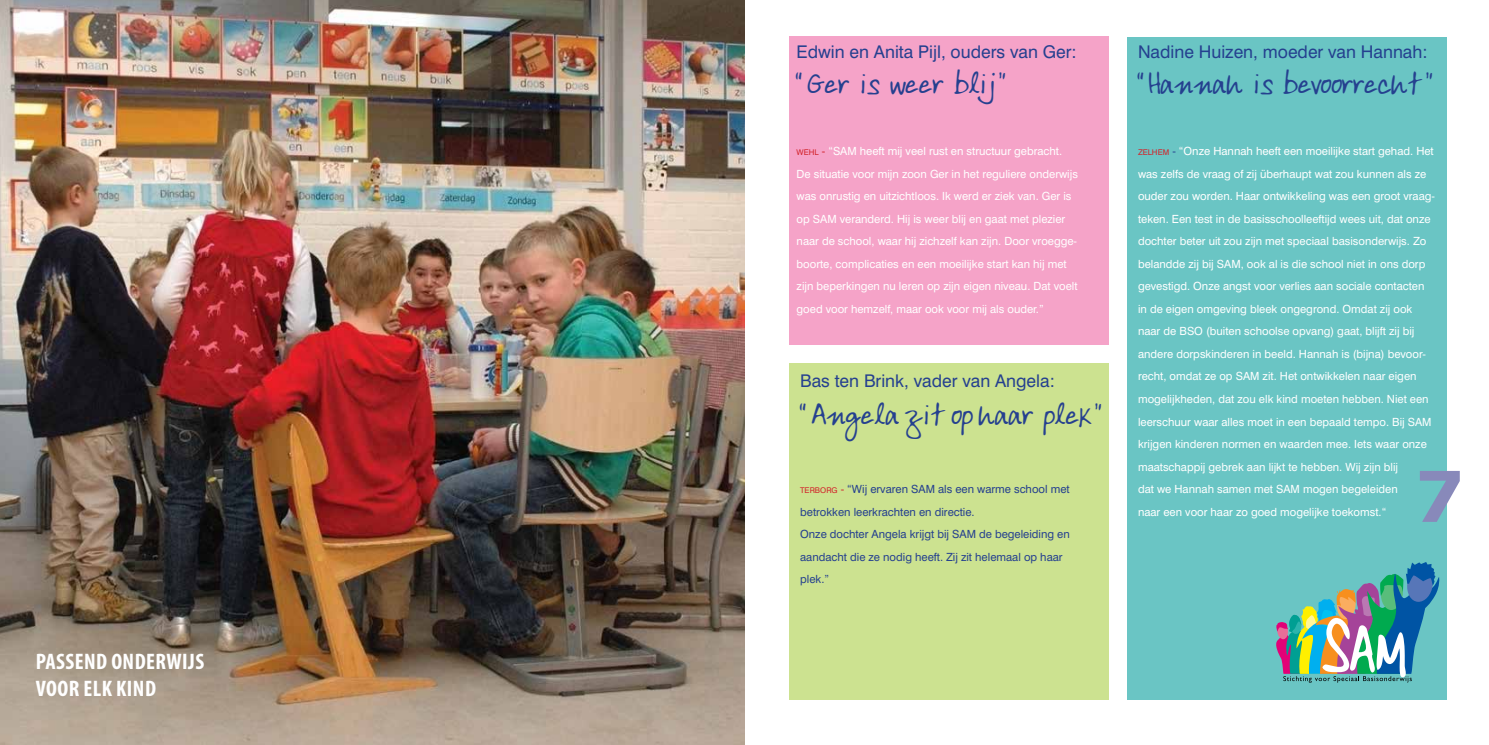
<style>
.page{position:relative;width:1489px;height:745px;background:#fff}
.page>*{position:absolute;margin:0;border:0;box-sizing:border-box;transform-origin:0 0}
.t1{font:700 70px "Verdana";color:#8889ba}
.t2{font:30px "Ardleys Hand";letter-spacing:-.02em;color:#25408f}
.t3{font:700 condensed 22.5px "Myriad Pro";letter-spacing:.02em;color:#fff}
.t4{font:17.5px "Swiss 721 BT";color:#25408f}
.t5{font:11.25px/22.5px "Swiss 721 BT";color:#fff}
.t6{font:11.25px/22.5px "Swiss 721 BT";color:#25408f}
.s1{font-size:7.88px;color:#d2232a}
.s2{color:#d2232a}
.s3{color:#25408f}
</style>
<div class="page">
<div style="left:1127px;top:37px;width:319px;height:662px;background:#6ac5c4"></div>
<div style="left:789px;top:36px;width:319px;height:308px;background:#f5a3c8"></div>
<div style="left:789px;top:363px;width:319px;height:336px;background:#cce290"></div>
<img style="left:0;top:0;width:744px;height:744px">
<svg style="left:1276px;top:562px;width:163px;height:120px"></svg>
<h3 class="t3" style="left:36px;top:646px;width:88px">PASSEND ONDERWI</h3>
<h3 class="t3" style="left:188px;top:646px;width:17px">JS</h3>
<h3 class="t3" style="left:36px;top:673px;width:12px">VOOR</h3>
<h3 class="t3" style="left:83px;top:673px;width:44px">ELK KIND</h3>
<h3 class="t4" style="left:796px;top:42px;width:281px">Edwin en Anita Pijl, ouders van Ger:</h3>
<h2 class="t2" style="left:796px;top:65px;width:209px">“Ger is weer blij”</h2>
<p class="t5" style="left:796px;top:140px;width:283px"><span class="s1">WEHL</span> <span class="s2">-</span> “SAM heeft mij veel rust en structuur gebracht.<br>De situatie voor mijn zoon Ger in het reguliere onderwijs was onrustig en uitzichtloos. Ik werd er ziek van. Ger is op SAM veranderd. Hij is weer blij en gaat met plezier naar de school, waar hij zichzelf kan zijn. Door vroegge&shy;boorte, complicaties en een moeilijke start kan hij met zijn beperkingen nu leren op zijn eigen niveau. Dat voelt goed voor hemzelf, maar ook voor mij als ouder.”</p>
<h3 class="t4" style="left:800px;top:369px;width:256px">Bas ten Brink, vader van Angela:</h3>
<h2 class="t2" style="left:800px;top:396px;width:301px">“Angela zit op haar plek”</h2>
<p class="t6" style="left:800px;top:477px;width:271px"><span class="s1">TERBORG</span> <span class="s2">-</span> “Wij ervaren SAM als een warme school met betrokken leerkrachten en directie.<br>Onze dochter Angela krijgt bij SAM de begeleiding en aandacht die ze nodig heeft. Zij zit helemaal op haar plek.”</p>
<h3 class="t4" style="left:1137px;top:42px;width:291px">Nadine Huizen, moeder van Hannah:</h3>
<h2 class="t2" style="left:1137px;top:65px;width:295px">“Hannah is bevoorrecht”</h2>
<p class="t5" style="left:1137px;top:140px;width:298px"><span class="s1">ZELHEM</span> <span class="s3">-</span> “Onze Hannah heeft een moeilijke start gehad. Het was zelfs de vraag of zij überhaupt wat zou kunnen als ze ouder zou worden. Haar ontwikkeling was een groot vraag&shy;teken. Een test in de basisschoolleeftijd wees uit, dat onze dochter beter uit zou zijn met speciaal basisonderwijs. Zo belandde zij bij SAM, ook al is die school niet in ons dorp gevestigd. Onze angst voor verlies aan sociale contacten in de eigen omgeving bleek ongegrond. Omdat zij ook naar de BSO (buiten schoolse opvang) gaat, blijft zij bij andere dorpskinderen in beeld. Hannah is (bijna) bevoor&shy;recht, omdat ze op SAM zit. Het ontwikkelen naar eigen mogelijkheden, dat zou elk kind moeten hebben. Niet een leerschuur waar alles moet in een bepaald tempo. Bij SAM krijgen kinderen normen en waarden mee. Iets waar onze maatschappij gebrek aan lijkt te hebben. Wij zijn blij<br>dat we Hannah samen met SAM mogen begeleiden<br>naar een voor haar zo goed mogelijke toekomst.“</p>
<h1 class="t1" style="left:1414px;top:450px;width:51px">7</h1>
</div>
